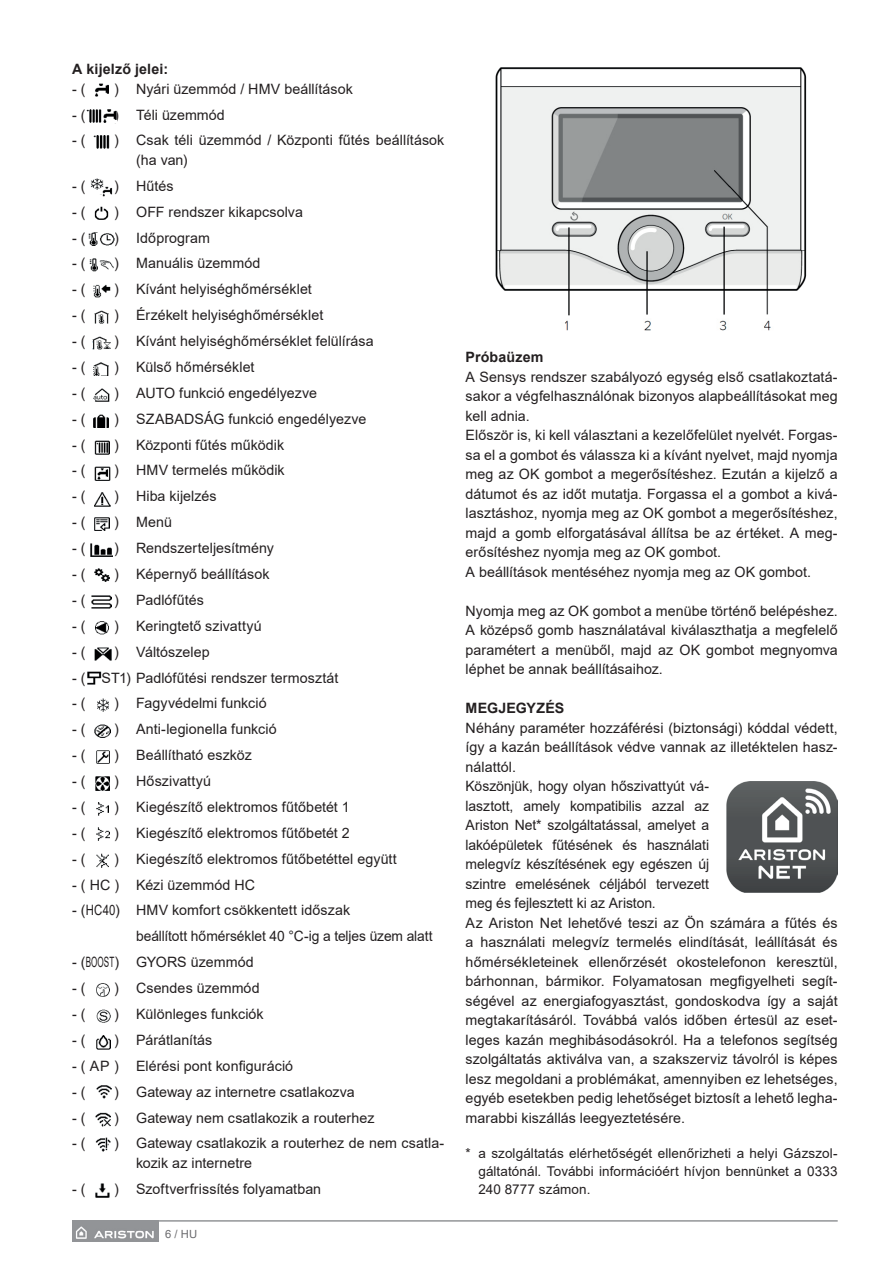
<style>
.page{position:relative;width:893px;height:1263px;background:#fff}
.page>*{position:absolute;margin:0;border:0;box-sizing:border-box;transform-origin:0 0}
.t1{font:14.25px/19.5px "Arial";letter-spacing:.005em;color:#231f20}
.t2{font:700 14.25px "Arial";letter-spacing:.01em;color:#231f20}
.t3{font:13.5px/18px "Arial";letter-spacing:.01em;color:#231f20;text-align:justify}
.t4{font:11.25px "Arial";color:#6b6b6e}
</style>
<div class="page">
<hr style="left:72px;top:1220px;width:766px;height:1px;background:#939598">
<img style="left:72px;top:1221px;width:86px;height:20px">
<svg style="left:95px;top:84px;width:13px;height:13px"></svg>
<img style="left:86px;top:109px;width:31px;height:14px">
<img style="left:94px;top:135px;width:15px;height:13px">
<img style="left:90px;top:178px;width:23px;height:19px">
<svg style="left:95px;top:207px;width:13px;height:13px"></svg>
<img style="left:89px;top:233px;width:25px;height:13px">
<img style="left:90px;top:258px;width:24px;height:14px">
<img style="left:93px;top:284px;width:18px;height:14px">
<img style="left:94px;top:310px;width:15px;height:14px">
<img style="left:93px;top:337px;width:18px;height:13px">
<img style="left:94px;top:363px;width:14px;height:13px">
<img style="left:94px;top:389px;width:15px;height:13px">
<img style="left:93px;top:415px;width:16px;height:13px">
<img style="left:95px;top:441px;width:15px;height:13px">
<img style="left:95px;top:467px;width:16px;height:13px">
<img style="left:94px;top:493px;width:16px;height:13px">
<img style="left:95px;top:517px;width:14px;height:14px">
<img style="left:91px;top:543px;width:22px;height:13px">
<img style="left:95px;top:568px;width:15px;height:14px">
<img style="left:92px;top:595px;width:20px;height:13px">
<svg style="left:96px;top:621px;width:12px;height:13px"></svg>
<img style="left:95px;top:647px;width:16px;height:13px">
<svg style="left:88px;top:671px;width:13px;height:13px"></svg>
<img style="left:97px;top:698px;width:12px;height:14px">
<img style="left:95px;top:724px;width:15px;height:14px">
<img style="left:96px;top:751px;width:14px;height:13px">
<img style="left:96px;top:777px;width:14px;height:13px">
<svg style="left:97px;top:802px;width:12px;height:13px"></svg>
<img style="left:96px;top:827px;width:13px;height:14px">
<svg style="left:97px;top:854px;width:12px;height:13px"></svg>
<svg style="left:97px;top:983px;width:13px;height:13px"></svg>
<img style="left:97px;top:1009px;width:13px;height:14px">
<img style="left:97px;top:1036px;width:14px;height:13px">
<img style="left:96px;top:1086px;width:15px;height:13px">
<img style="left:96px;top:1113px;width:15px;height:13px">
<img style="left:96px;top:1138px;width:14px;height:13px">
<svg style="left:96px;top:1184px;width:13px;height:13px"></svg>
<img style="left:495px;top:67px;width:312px;height:264px">
<img style="left:726px;top:782px;width:112px;height:110px">
<p class="t2" style="left:72px;top:59px;width:97px">A kijelző jelei:</p>
<p class="t1" style="left:72px;top:79px;width:15px">- (</p>
<p class="t1" style="left:114px;top:79px;width:240px">) Nyári üzemmód / HMV beállítások</p>
<p class="t1" style="left:72px;top:105px;width:15px">- (</p>
<p class="t1" style="left:114px;top:105px;width:112px">) Téli üzemmód</p>
<p class="t1" style="left:72px;top:131px;width:15px">- (</p>
<p class="t1" style="left:136px;top:131px;width:310px;text-indent:-22px">) Csak téli üzemmód / Központi fűtés beállítások (ha van)</p>
<p class="t1" style="left:72px;top:176px;width:15px">- (</p>
<p class="t1" style="left:114px;top:176px;width:61px">) Hűtés</p>
<p class="t1" style="left:72px;top:202px;width:15px">- (</p>
<p class="t1" style="left:114px;top:202px;width:190px">) OFF rendszer kikapcsolva</p>
<p class="t1" style="left:72px;top:228px;width:15px">- (</p>
<p class="t1" style="left:114px;top:228px;width:97px">) Időprogram</p>
<p class="t1" style="left:72px;top:254px;width:15px">- (</p>
<p class="t1" style="left:114px;top:254px;width:148px">) Manuális üzemmód</p>
<p class="t1" style="left:72px;top:279px;width:15px">- (</p>
<p class="t1" style="left:114px;top:279px;width:199px">) Kívánt helyiséghőmérséklet</p>
<p class="t1" style="left:72px;top:305px;width:15px">- (</p>
<p class="t1" style="left:114px;top:305px;width:211px">) Érzékelt helyiséghőmérséklet</p>
<p class="t1" style="left:72px;top:331px;width:15px">- (</p>
<p class="t1" style="left:114px;top:331px;width:261px">) Kívánt helyiséghőmérséklet felülírása</p>
<p class="t1" style="left:72px;top:357px;width:15px">- (</p>
<p class="t1" style="left:114px;top:357px;width:142px">) Külső hőmérséklet</p>
<p class="t1" style="left:72px;top:383px;width:15px">- (</p>
<p class="t1" style="left:114px;top:383px;width:204px">) AUTO funkció engedélyezve</p>
<p class="t1" style="left:72px;top:409px;width:15px">- (</p>
<p class="t1" style="left:114px;top:409px;width:254px">) SZABADSÁG funkció engedélyezve</p>
<p class="t1" style="left:72px;top:435px;width:15px">- (</p>
<p class="t1" style="left:114px;top:435px;width:171px">) Központi fűtés működik</p>
<p class="t1" style="left:72px;top:461px;width:15px">- (</p>
<p class="t1" style="left:114px;top:461px;width:172px">) HMV termelés működik</p>
<p class="t1" style="left:72px;top:486px;width:15px">- (</p>
<p class="t1" style="left:114px;top:486px;width:104px">) Hiba kijelzés</p>
<p class="t1" style="left:72px;top:512px;width:15px">- (</p>
<p class="t1" style="left:114px;top:512px;width:59px">) Menü</p>
<p class="t1" style="left:72px;top:538px;width:15px">- (</p>
<p class="t1" style="left:114px;top:538px;width:161px">) Rendszerteljesítmény</p>
<p class="t1" style="left:72px;top:564px;width:15px">- (</p>
<p class="t1" style="left:114px;top:564px;width:157px">) Képernyő beállítások</p>
<p class="t1" style="left:72px;top:590px;width:15px">- (</p>
<p class="t1" style="left:114px;top:590px;width:91px">) Padlófűtés</p>
<p class="t1" style="left:72px;top:616px;width:15px">- (</p>
<p class="t1" style="left:114px;top:616px;width:149px">) Keringtető szivattyú</p>
<p class="t1" style="left:72px;top:642px;width:15px">- (</p>
<p class="t1" style="left:114px;top:642px;width:97px">) Váltószelep</p>
<p class="t1" style="left:72px;top:668px;width:268px">- ( ST1) Padlófűtési rendszer termosztát</p>
<p class="t1" style="left:72px;top:693px;width:15px">- (</p>
<p class="t1" style="left:114px;top:693px;width:154px">) Fagyvédelmi funkció</p>
<p class="t1" style="left:72px;top:719px;width:15px">- (</p>
<p class="t1" style="left:114px;top:719px;width:164px">) Anti-legionella funkció</p>
<p class="t1" style="left:72px;top:745px;width:15px">- (</p>
<p class="t1" style="left:114px;top:745px;width:139px">) Beállítható eszköz</p>
<p class="t1" style="left:72px;top:771px;width:15px">- (</p>
<p class="t1" style="left:114px;top:771px;width:98px">) Hőszivattyú</p>
<p class="t1" style="left:72px;top:797px;width:15px">- (</p>
<p class="t1" style="left:114px;top:797px;width:237px">) Kiegészítő elektromos fűtőbetét 1</p>
<p class="t1" style="left:72px;top:823px;width:15px">- (</p>
<p class="t1" style="left:114px;top:823px;width:237px">) Kiegészítő elektromos fűtőbetét 2</p>
<p class="t1" style="left:72px;top:849px;width:15px">- (</p>
<p class="t1" style="left:114px;top:849px;width:284px">) Kiegészítő elektromos fűtőbetéttel együtt</p>
<p class="t1" style="left:72px;top:875px;width:184px">- ( HC ) Kézi üzemmód HC</p>
<p class="t1" style="left:136px;top:897px;width:298px;line-height:26px;text-indent:-64px">- (HC40) HMV komfort csökkentett időszak<br>beállított hőmérséklet 40 °C-ig a teljes üzem alatt</p>
<p class="t1" style="left:72px;top:952px;width:183px">- (BOOST) GYORS üzemmód</p>
<p class="t1" style="left:72px;top:978px;width:15px">- (</p>
<p class="t1" style="left:114px;top:978px;width:147px">) Csendes üzemmód</p>
<p class="t1" style="left:72px;top:1004px;width:15px">- (</p>
<p class="t1" style="left:114px;top:1004px;width:151px">) Különleges funkciók</p>
<p class="t1" style="left:72px;top:1030px;width:15px">- (</p>
<p class="t1" style="left:114px;top:1030px;width:100px">) Párátlanítás</p>
<p class="t1" style="left:72px;top:1056px;width:222px">- ( AP ) Elérési pont konfiguráció</p>
<p class="t1" style="left:72px;top:1082px;width:15px">- (</p>
<p class="t1" style="left:114px;top:1082px;width:242px">) Gateway az internetre csatlakozva</p>
<p class="t1" style="left:72px;top:1108px;width:15px">- (</p>
<p class="t1" style="left:114px;top:1108px;width:262px">) Gateway nem csatlakozik a routerhez</p>
<p class="t1" style="left:72px;top:1133px;width:15px">- (</p>
<p class="t1" style="left:136px;top:1133px;width:310px;text-indent:-22px">) Gateway csatlakozik a routerhez de nem csatla&shy;kozik az internetre</p>
<p class="t1" style="left:72px;top:1179px;width:15px">- (</p>
<p class="t1" style="left:114px;top:1179px;width:208px">) Szoftverfrissítés folyamatban</p>
<p class="t4" style="left:165px;top:1226px;width:34px">6 / HU</p>
<p class="t2" style="left:466px;top:347px;width:79px">Próbaüzem</p>
<p class="t1" style="left:466px;top:367px;width:374px">A Sensys rendszer szabályozó egység első csatlakoztatá&shy;sakor a végfelhasználónak bizonyos alapbeállításokat meg kell adnia.<br>Először is, ki kell választani a kezelőfelület nyelvét. Forgas&shy;sa el a gombot és válassza ki a kívánt nyelvet, majd nyomja meg az OK gombot a megerősítéshez. Ezután a kijelző a dátumot és az időt mutatja. Forgassa el a gombot a kivá&shy;lasztáshoz, nyomja meg az OK gombot a megerősítéshez, majd a gomb elforgatásával állítsa be az értéket. A meg&shy;erősítéshez nyomja meg az OK gombot.<br>A beállítások mentéséhez nyomja meg az OK gombot.</p>
<p class="t1" style="left:466px;top:601px;width:374px;text-align:justify">Nyomja meg az OK gombot a menübe történő belépéshez.<br>A középső gomb használatával kiválaszthatja a megfelelő paramétert a menüből, majd az OK gombot megnyomva léphet be annak beállításaihoz.</p>
<p class="t2" style="left:466px;top:698px;width:100px">MEGJEGYZÉS</p>
<p class="t1" style="left:466px;top:718px;width:374px">Néhány paraméter hozzáférési (biztonsági) kóddal védett, így a kazán beállítások védve vannak az illetéktelen hasz&shy;nálattól.<br>Köszönjük, hogy olyan hőszivattyút vá-<br>lasztott, amely kompatibilis azzal az<br>Ariston Net* szolgáltatással, amelyet a<br>lakóépületek fűtésének és használati<br>melegvíz készítésének egy egészen új<br>szintre emelésének céljából tervezett<br>meg és fejlesztett ki az Ariston.<br>Az Ariston Net lehetővé teszi az Ön számára a fűtés és a használati melegvíz termelés elindítását, leállítását és hőmérsékleteinek ellenőrzését okostelefonon keresztül, bárhonnan, bármikor. Folyamatosan megfigyelheti segít&shy;ségével az energiafogyasztást, gondoskodva így a saját megtakarításáról. Továbbá valós időben értesül az eset&shy;leges kazán meghibásodásokról. Ha a telefonos segítség szolgáltatás aktiválva van, a szakszerviz távolról is képes lesz megoldani a problémákat, amennyiben ez lehetséges, egyéb esetekben pedig lehetőséget biztosít a lehető legha&shy;marabbi kiszállás leegyeztetésére.</p>
<p class="t3" style="left:478px;top:1144px;width:361px;text-indent:-13px">* a szolgáltatás elérhetőségét ellenőrizheti a helyi Gázszol&shy;gáltatónál. További információért hívjon bennünket a 0333<br>240 8777 számon.</p>
</div>
